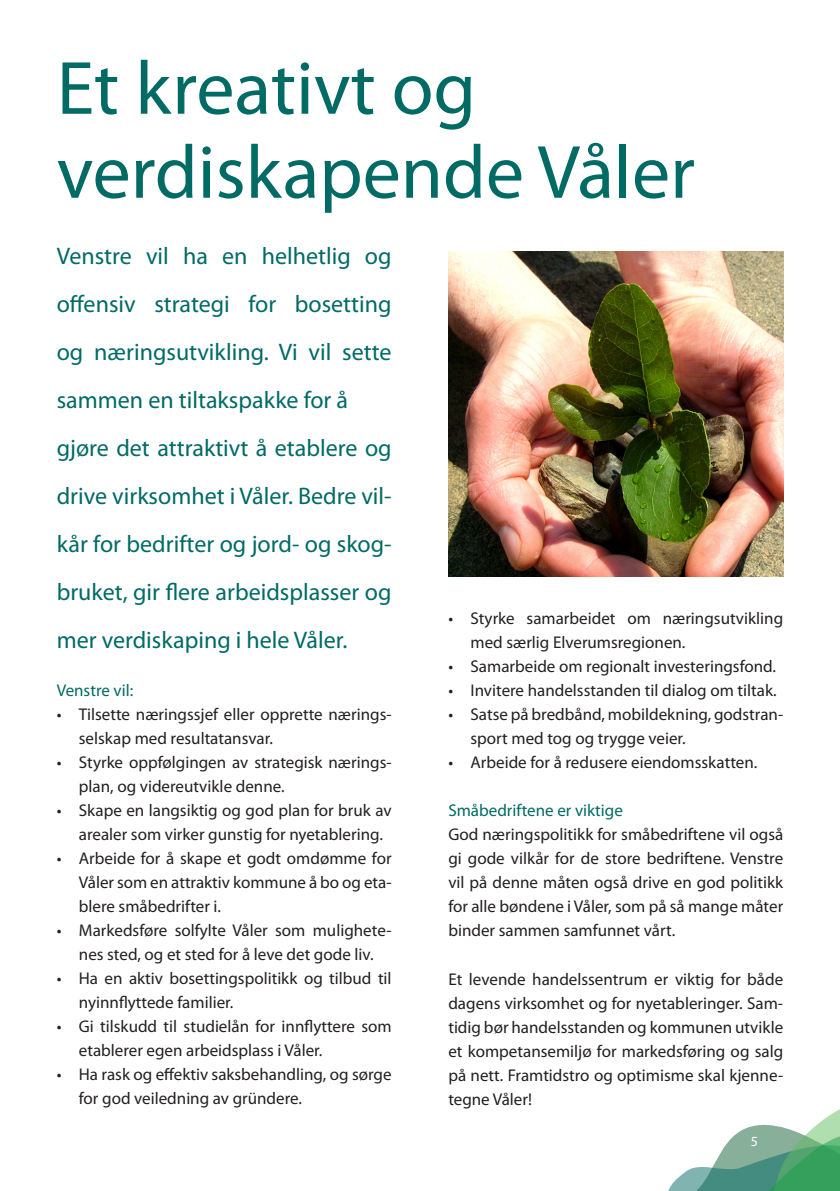
<style>
.page{position:relative;width:840px;height:1191px;background:#fff}
.page>*{position:absolute;margin:0;border:0;box-sizing:border-box;transform-origin:0 0}
.t1{font:76px/84px "Myriad Pro";color:#006a64}
.t2{font:24px/48px "Myriad Pro";color:#006a64}
.t3{font:17px/24px "Myriad Pro";color:#231f20}
.t4{font:17px "Myriad Pro";color:#006a64}
.t5{font:14px "Myriad Pro";color:#fff}
</style>
<div class="page">
<svg style="left:668px;top:1110px;width:171px;height:81px"></svg>
<img style="left:448px;top:251px;width:334px;height:326px">
<h1 class="t1" style="left:57px;top:45px;width:639px">Et kreativt og verdiskapende Våler</h1>
<p class="t2" style="left:57px;top:232px;width:336px">Venstre vil ha en helhetlig og offensiv strategi for bosetting og næringsutvikling. Vi vil sette sammen en tiltakspakke for å gjøre det attraktivt å etablere og drive virksomhet i Våler. Bedre vil&shy;kår for bedrifter og jord- og skog&shy;bruket, gir flere arbeidsplasser og mer verdiskaping i hele Våler.</p>
<p class="t4" style="left:57px;top:680px;width:78px">Venstre vil:</p>
<p class="t3" style="left:79px;top:702px;width:314px;text-indent:-22px">• Tilsette næringssjef eller opprette nærings&shy;selskap med resultatansvar.</p>
<p class="t3" style="left:79px;top:750px;width:314px;text-indent:-22px">• Styrke oppfølgingen av strategisk nærings&shy;plan, og videreutvikle denne.</p>
<p class="t3" style="left:79px;top:798px;width:314px;text-indent:-22px">• Skape en langsiktig og god plan for bruk av arealer som virker gunstig for nyetablering.</p>
<p class="t3" style="left:79px;top:846px;width:314px;text-align:justify;text-indent:-22px">• Arbeide for å skape et godt omdømme for Våler som en attraktiv kommune å bo og eta&shy;blere småbedrifter i.</p>
<p class="t3" style="left:57px;top:918px;width:336px;text-align:center">• Markedsføre solfylte Våler som mulighete&shy;nes sted, og et sted for å leve det gode liv.</p>
<p class="t3" style="left:79px;top:966px;width:314px;text-indent:-22px">• Ha en aktiv bosettingspolitikk og tilbud til nyinnflyttede familier.</p>
<p class="t3" style="left:79px;top:1014px;width:314px;text-indent:-22px">• Gi tilskudd til studielån for innflyttere som etablerer egen arbeidsplass i Våler.</p>
<p class="t3" style="left:79px;top:1062px;width:314px;text-indent:-22px">• Ha rask og effektiv saksbehandling, og sørge for god veiledning av gründere.</p>
<p class="t3" style="left:470px;top:606px;width:314px;text-indent:-22px">• Styrke samarbeidet om næringsutvikling med særlig Elverumsregionen.</p>
<p class="t3" style="left:448px;top:654px;width:329px">• Samarbeide om regionalt investeringsfond.</p>
<p class="t3" style="left:448px;top:678px;width:330px">• Invitere handelsstanden til dialog om tiltak.</p>
<p class="t3" style="left:470px;top:702px;width:314px;text-indent:-22px">• Satse på bredbånd, mobildekning, godstran&shy;sport med tog og trygge veier.</p>
<p class="t3" style="left:448px;top:750px;width:310px">• Arbeide for å redusere eiendomsskatten.</p>
<p class="t4" style="left:448px;top:800px;width:176px">Småbedriftene er viktige</p>
<p class="t3" style="left:448px;top:822px;width:336px;text-align:justify">God næringspolitikk for småbedriftene vil også gi gode vilkår for de store bedriftene. Venstre vil på denne måten også drive en god politikk for alle bøndene i Våler, som på så mange måter binder sammen samfunnet vårt.</p>
<p class="t3" style="left:448px;top:966px;width:336px;text-align:justify">Et levende handelssentrum er viktig for både dagens virksomhet og for nyetableringer. Sam&shy;tidig bør handelsstanden og kommunen utvikle et kompetansemiljø for markedsføring og salg på nett. Framtidstro og optimisme skal kjenne&shy;tegne Våler!</p>
<p class="t5" style="left:750px;top:1132px;width:9px">5</p>
</div>
